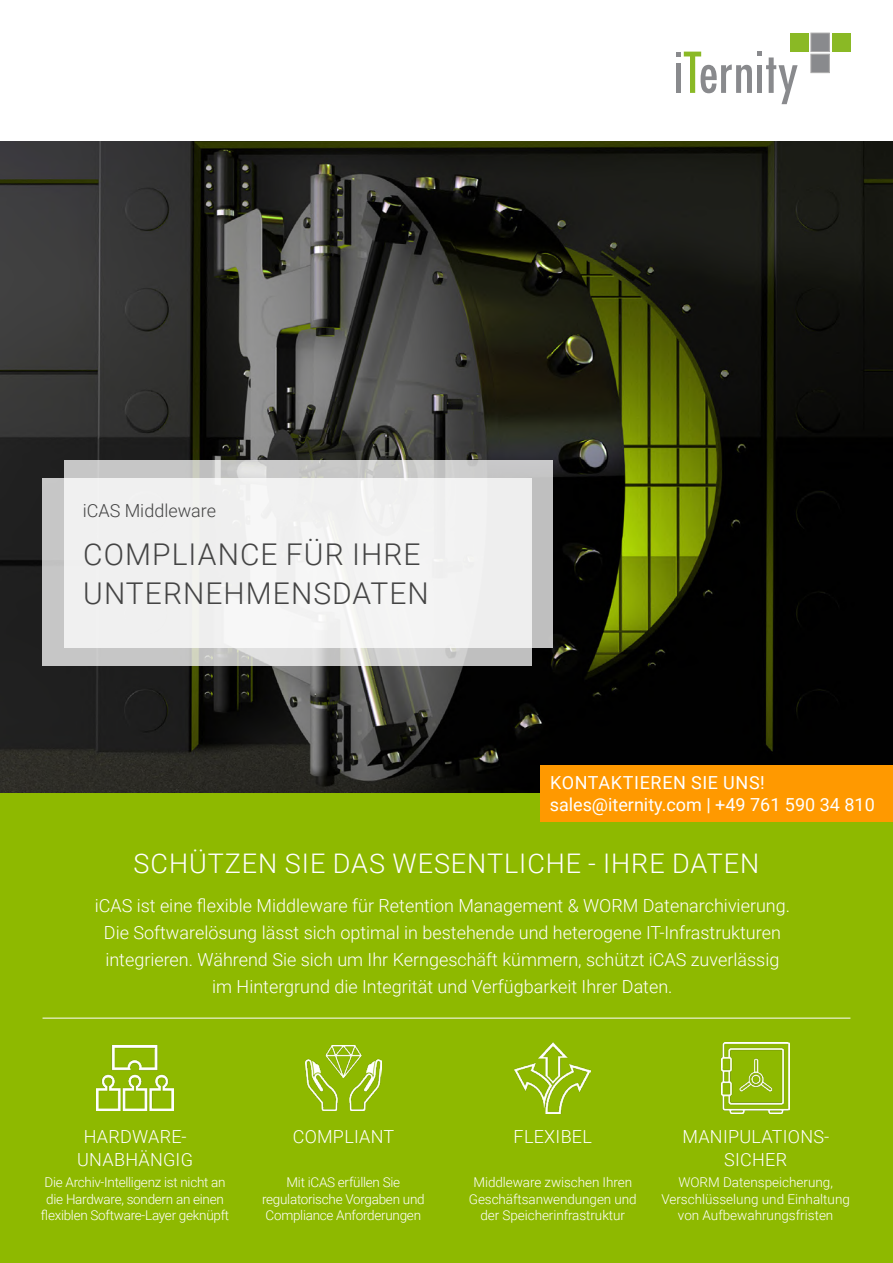
<style>
.page{position:relative;width:893px;height:1263px;background:#fff}
.page>*{position:absolute;margin:0;border:0;box-sizing:border-box;transform-origin:0 0}
.Headline_1{font:300 30px/39px "Roboto";letter-spacing:.035em;color:#444}
.Headline_1_weiß_cent{font:300 27px "Roboto";letter-spacing:.035em;color:#fff}
.Leadtext_weiß{font:300 18px/27px "Roboto";color:#fff;text-align:center}
.Text_weiß_klein_cent{font:300 18px/22.5px "Roboto";letter-spacing:.015em;color:#fff;text-align:center}
.t1{font:18px "Roboto";color:#fff}
.t2{font:18px "Roboto";letter-spacing:.035em;color:#fff}
.Fließtext{font:300 18px "Roboto";color:#444}
.Text_weiß_klein_cent-2{font:300 13.5px/16.5px "Roboto";letter-spacing:-.015em;color:#fff;text-align:center}
</style>
<div class="page">
<img style="left:0;top:141px;width:893px;height:652px">
<div style="left:0;top:793px;width:893px;height:470px;background:#8eb900"></div>
<img style="left:721px;top:1043px;width:69px;height:70px">
<img style="left:515px;top:1043px;width:76px;height:70px">
<img style="left:97px;top:1045px;width:76px;height:65px">
<img style="left:305px;top:1045px;width:77px;height:65px">
<div style="left:540px;top:765px;width:353px;height:56px;background:#f90"></div>
<svg style="left:676px;top:51px;width:122px;height:53px"></svg>
<div style="left:811px;top:33px;width:18px;height:19px;background:#898a8d"></div>
<div style="left:811px;top:33px;width:18px;height:19px;border:1px solid #acabab"></div>
<div style="left:790px;top:33px;width:18px;height:19px;background:#8ab925"></div>
<div style="left:832px;top:33px;width:18px;height:19px;background:#8ab925"></div>
<div style="left:811px;top:54px;width:18px;height:19px;background:#898a8d;border:1px solid #acabab"></div>
<svg style="left:43px;top:478px;width:488px;height:187px;background:#cbcbcb"></svg>
<svg style="left:64px;top:460px;width:489px;height:187px;fill:#f0f0f0"></svg>
<hr style="left:43px;top:1018px;width:807px;height:1px;background:#fff">
<p class="Fließtext" style="left:83px;top:498px;width:135px">iCAS Middleware</p>
<p class="Headline_1" style="left:83px;top:533px;width:347px">COMPLIANCE FÜR IHRE<br>UNTERNEHMENSDATEN</p>
<p class="t2" style="left:550px;top:769px;width:216px">KONTAKTIEREN SIE UNS!</p>
<p class="t1" style="left:550px;top:792px;width:327px">sales@iternity.com | +49 761 590 34 810</p>
<p class="Headline_1_weiß_cent" style="left:134px;top:845px;width:627px">SCHÜTZEN SIE DAS WESENTLICHE - IHRE DATEN</p>
<p class="Leadtext_weiß" style="left:95px;top:892px;width:697px">iCAS ist eine flexible Middleware für Retention Management &amp; WORM Datenarchivierung.<br>Die Softwarelösung lässt sich optimal in bestehende und heterogene IT-Infrastrukturen integrieren. Während Sie sich um Ihr Kerngeschäft kümmern, schützt iCAS zuverlässig im Hintergrund die Integrität und Verfügbarkeit Ihrer Daten.</p>
<p class="Text_weiß_klein_cent" style="left:77px;top:1125px;width:117px">HARDWARE-<br>UNABHÄNGIG</p>
<p class="Text_weiß_klein_cent" style="left:293px;top:1125px;width:103px">COMPLIANT</p>
<p class="Text_weiß_klein_cent" style="left:514px;top:1125px;width:80px">FLEXIBEL</p>
<p class="Text_weiß_klein_cent" style="left:682px;top:1125px;width:148px">MANIPULATIONS-<br>SICHER</p>
<p class="Text_weiß_klein_cent-2" style="left:661px;top:1174px;width:190px">WORM Datenspeicherung,<br>Verschlüsselung und Einhaltung von Aufbewahrungsfristen</p>
<p class="Text_weiß_klein_cent-2" style="left:262px;top:1174px;width:164px">Mit iCAS erfüllen Sie regulatorische Vorgaben und<br>Compliance Anforderungen</p>
<p class="Text_weiß_klein_cent-2" style="left:469px;top:1174px;width:169px">Middleware zwischen Ihren<br>Geschäftsanwendungen und der Speicherinfrastruktur</p>
<p class="Text_weiß_klein_cent-2" style="left:41px;top:1174px;width:190px">Die Archiv-Intelligenz ist nicht an die Hardware, sondern an einen flexiblen Software-Layer geknüpft</p>
</div>
